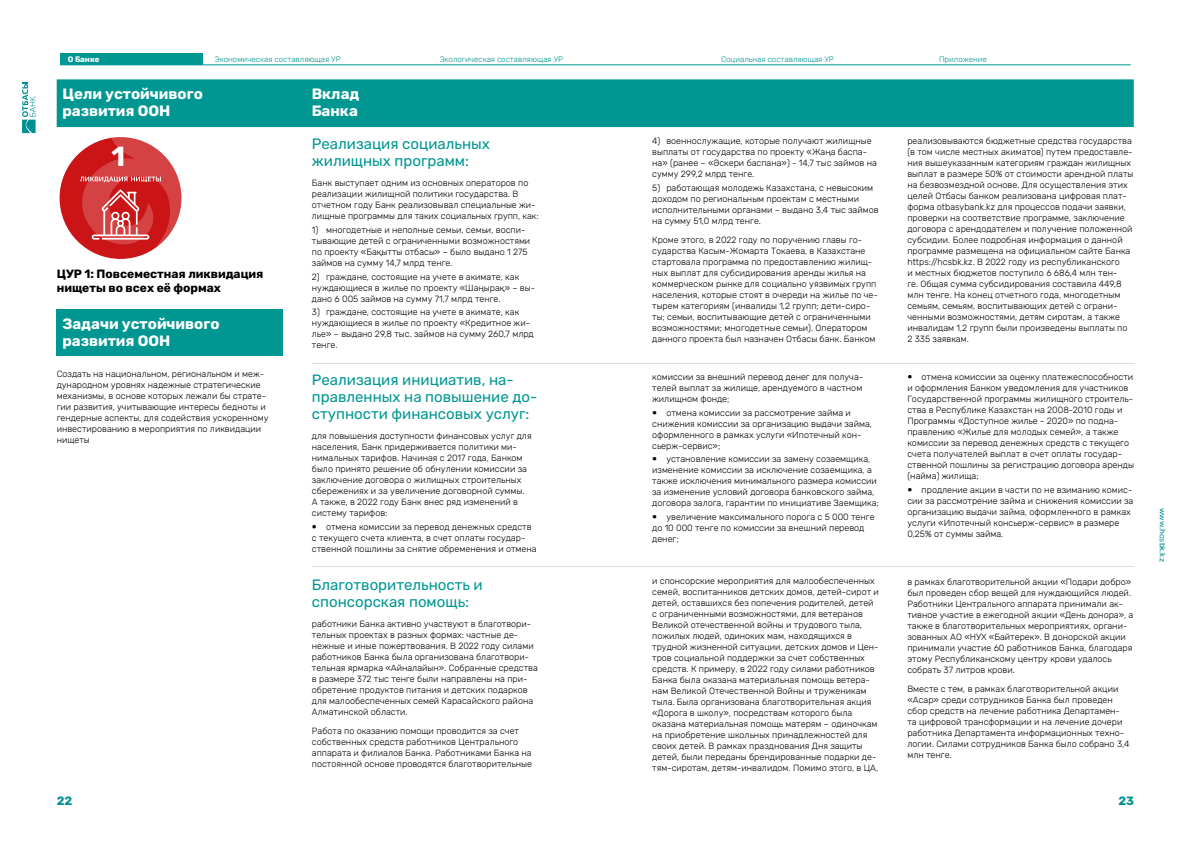
<style>
.page{position:relative;width:1191px;height:842px;background:#fff}
.page>*{position:absolute;margin:0;border:0;box-sizing:border-box;transform-origin:0 0}
.t1{font:700 27.6px "Rubik";color:#fff}
.t2{font:15px/17px "Rubik";color:#009793}
.t3{font:700 15px/17px "Rubik";color:#fff}
.t4{font:700 12px/14px "Rubik";color:#000}
.t5{font:700 12px "Rubik";color:#009093}
.t6{font:700 12px "Rubik";color:#009092}
.t7{font:300 9px/11px "Rubik";color:#000}
.t8{font:8px "Rubik";color:#009093}
.t9{font:300 7.9px "Rubik";color:#009793}
.t10{font:700 7.9px "Rubik";color:#fff}
</style>
<div class="page">
<svg style="left:22px;top:82px;width:14px;height:51px"></svg>
<div style="left:60px;top:53px;width:143px;height:12px;background:#009793"></div>
<hr style="left:60px;top:65px;width:1070px;height:1px;background:#029793">
<div style="left:57px;top:79px;width:1076px;height:48px;background:#009793"></div>
<div style="left:57px;top:309px;width:226px;height:47px;background:#009793"></div>
<svg style="left:60px;top:137px;width:121px;height:122px"></svg>
<hr style="left:312px;top:363px;width:822px;height:1px;background:#dadada">
<hr style="left:312px;top:566px;width:822px;height:1px;background:#dadada">
<p class="t10" style="left:68px;top:55px;width:33px">О Банке</p>
<p class="t9" style="left:215px;top:55px;width:127px">Экономическая составляющая УР</p>
<p class="t9" style="left:440px;top:55px;width:125px">Экологическая составляющая УР</p>
<p class="t9" style="left:721px;top:55px;width:114px">Социальная составляющая УР</p>
<p class="t9" style="left:939px;top:55px;width:49px">Приложение</p>
<h2 class="t3" style="left:62px;top:86px;width:142px">Цели устойчивого развития ООН</h2>
<h2 class="t3" style="left:312px;top:86px;width:49px">Вклад<br>Банка</h2>
<h1 class="t1" style="left:111px;top:140px;width:15px">1</h1>
<h3 class="t4" style="left:57px;top:267px;width:208px">ЦУР 1: Повсеместная ликвидация нищеты во всех её формах</h3>
<h2 class="t3" style="left:62px;top:316px;width:159px">Задачи устойчивого развития ООН</h2>
<p class="t7" style="left:57px;top:368px;width:213px">Создать на национальном, региональном и меж&shy;дународном уровнях надежные стратегические механизмы, в основе которых лежали бы страте&shy;гии развития, учитывающие интересы бедноты и гендерные аспекты, для содействия ускоренному инвестированию в мероприятия по ликвидации нищеты</p>
<h2 class="t2" style="left:312px;top:136px;width:179px">Реализация социальных жилищных программ:</h2>
<p class="t7" style="left:312px;top:177px;width:228px">Банк выступает одним из основных операторов по реализации жилищной политики государства. В отчетном году Банк реализовывал специальные жи&shy;лищные программы для таких социальных групп, как:</p>
<p class="t7" style="left:312px;top:224px;width:220px">1) многодетные и неполные семьи, семьи, воспи&shy;тывающие детей с ограниченными возможностями по проекту «Бақытты отбасы» – было выдано 1 275 займов на сумму 14,7 млрд тенге.</p>
<p class="t7" style="left:312px;top:271px;width:225px">2) граждане, состоящие на учете в акимате, как нуждающиеся в жилье по проекту «Шаңырақ» – вы&shy;дано 6 005 займов на сумму 71,7 млрд тенге.</p>
<p class="t7" style="left:312px;top:307px;width:223px">3) граждане, состоящие на учете в акимате, как нуждающиеся в жилье по проекту «Кредитное жи&shy;лье» – выдано 29,8 тыс. займов на сумму 260,7 млрд тенге.</p>
<h2 class="t2" style="left:312px;top:372px;width:227px">Реализация инициатив, на&shy;правленных на повышение до&shy;ступности финансовых услуг:</h2>
<p class="t7" style="left:312px;top:430px;width:221px">для повышения доступности финансовых услуг для населения, Банк придерживается политики ми&shy;нимальных тарифов. Начиная с 2017 года, Банком было принято решение об обнулении комиссии за заключение договора о жилищных строительных сбережениях и за увеличение договорной суммы.<br>А также, в 2022 году Банк внес ряд изменений в систему тарифов:</p>
<p class="t7" style="left:312px;top:521px;width:226px;text-indent:14px">отмена комиссии за перевод денежных средств с текущего счета клиента, в счет оплаты государ&shy;ственной пошлины за снятие обременения и отмена</p>
<h2 class="t2" style="left:312px;top:577px;width:172px">Благотворительность и спонсорская помощь:</h2>
<p class="t7" style="left:312px;top:618px;width:227px">работники Банка активно участвуют в благотвори&shy;тельных проектах в разных формах: частные де&shy;нежные и иные пожертвования. В 2022 году силами работников Банка была организована благотвори&shy;тельная ярмарка «Айналайын». Собранные средства в размере 372 тыс тенге были направлены на при&shy;обретение продуктов питания и детских подарков для малообеспеченных семей Карасайского района Алматинской области.</p>
<p class="t7" style="left:312px;top:726px;width:222px">Работа по оказанию помощи проводится за счет собственных средств работников Центрального аппарата и филиалов Банка. Работниками Банка на постоянной основе проводятся благотворительные</p>
<p class="t7" style="left:652px;top:135px;width:226px">4) военнослужащие, которые получают жилищные выплаты от государства по проекту «Жаңа баспа&shy;на» (ранее – «Әскери баспана») - 14,7 тыс займов на сумму 299,2 млрд тенге.</p>
<p class="t7" style="left:652px;top:182px;width:228px">5) работающая молодежь Казахстана, с невысоким доходом по региональным проектам с местными исполнительными органами – выдано 3,4 тыс займов на сумму 51,0 млрд тенге.</p>
<p class="t7" style="left:652px;top:235px;width:227px">Кроме этого, в 2022 году по поручению главы го&shy;сударства Касым-Жомарта Токаева, в Казахстане стартовала программа по предоставлению жилищ&shy;ных выплат для субсидирования аренды жилья на коммерческом рынке для социально уязвимых групп населения, которые стоят в очереди на жилье по че&shy;тырем категориям (инвалиды 1,2 групп; дети-сиро&shy;ты; семьи, воспитывающие детей с ограниченными возможностями; многодетные семьи). Оператором данного проекта был назначен Отбасы банк. Банком</p>
<p class="t7" style="left:652px;top:371px;width:212px;text-align:justify">комиссии за внешний перевод денег для получа&shy;телей выплат за жилище, арендуемого в частном жилищном фонде;</p>
<p class="t7" style="left:652px;top:407px;width:221px;text-indent:14px">отмена комиссии за рассмотрение займа и снижения комиссии за организацию выдачи займа, оформленного в рамках услуги «Ипотечный кон&shy;сьерж-сервис»;</p>
<p class="t7" style="left:652px;top:454px;width:228px;text-indent:14px">установление комиссии за замену созаемщика, изменение комиссии за исключение созаемщика, а также исключения минимального размера комиссии за изменение условий договора банковского займа, договора залога, гарантии по инициативе Заемщика;</p>
<p class="t7" style="left:652px;top:512px;width:224px;text-indent:14px">увеличение максимального порога с 5 000 тенге до 10 000 тенге по комиссии за внешний перевод денег;</p>
<p class="t7" style="left:907px;top:135px;width:227px">реализовываются бюджетные средства государства (в том числе местных акиматов) путем предоставле&shy;ния вышеуказанным категориям граждан жилищных выплат в размере 50% от стоимости арендной платы на безвозмездной основе. Для осуществления этих целей Отбасы банком реализована цифровая плат&shy;форма otbasybank.kz для процессов подачи заявки, проверки на соответствие программе, заключение договора с арендодателем и получение положенной субсидии. Более подробная информация о данной программе размещена на официальном сайте Банка https://hcsbk.kz. В 2022 году из республиканского<br>и местных бюджетов поступило 6 686,4 млн тен-<br>ге. Общая сумма субсидирования составила 449,8 млн тенге. На конец отчетного года, многодетным семьям, семьям, воспитывающих детей с ограни&shy;ченными возможностями, детям сиротам, а также инвалидам 1,2 групп были произведены выплаты по 2 335 заявкам.</p>
<p class="t7" style="left:907px;top:371px;width:228px;text-indent:14px">отмена комиссии за оценку платежеспособности и оформления Банком уведомления для участников Государственной программы жилищного строитель&shy;ства в Республике Казахстан на 2008-2010 годы и Программы «Доступное жилье - 2020» по подна&shy;правлению «Жилье для молодых семей», а также комиссии за перевод денежных средств с текущего счета получателей выплат в счет оплаты государ&shy;ственной пошлины за регистрацию договора аренды (найма) жилища;</p>
<p class="t7" style="left:907px;top:484px;width:227px;text-indent:14px">продление акции в части по не взиманию комис&shy;сии за рассмотрение займа и снижения комиссии за организацию выдачи займа, оформленного в рамках услуги «Ипотечный консьерж-сервис» в размере 0,25% от суммы займа.</p>
<p class="t7" style="left:652px;top:575px;width:228px">и спонсорские мероприятия для малообеспеченных семей, воспитанников детских домов, детей-сирот и детей, оставшихся без попечения родителей, детей с ограниченными возможностями, для ветеранов Великой отечественной войны и трудового тыла, пожилых людей, одиноких мам, находящихся в трудной жизненной ситуации, детских домов и Цен&shy;тров социальной поддержки за счет собственных средств. К примеру, в 2022 году силами работников Банка была оказана материальная помощь ветера&shy;нам Великой Отечественной Войны и труженикам тыла. Была организована благотворительная акция «Дорога в школу», посредствам которого была оказана материальная помощь матерям – одиночкам на приобретение школьных принадлежностей для своих детей. В рамках празднования Дня защиты детей, были переданы брендированные подарки де&shy;тям-сиротам, детям-инвалидом. Помимо этого, в ЦА,</p>
<p class="t7" style="left:907px;top:576px;width:227px">в рамках благотворительной акции «Подари добро» был проведен сбор вещей для нуждающийся людей.<br>Работники Центрального аппарата принимали ак&shy;тивное участие в ежегодной акции «День донора», а также в благотворительных мероприятиях, органи&shy;зованных АО «НУХ «Байтерек». В донорской акции принимали участие 60 работников Банка, благодаря этому Республиканскому центру крови удалось собрать 37 литров крови.</p>
<p class="t7" style="left:907px;top:684px;width:223px">Вместе с тем, в рамках благотворительной акции «Асар» среди сотрудников Банка был проведен сбор средств на лечение работника Департамен&shy;та цифровой трансформации и на лечение дочери работника Департамента информационных техно&shy;логии. Силами сотрудников Банка было собрано 3,4 млн тенге.</p>
<h3 class="t5" style="left:57px;top:793px;width:17px">22</h3>
<h3 class="t6" style="left:1118px;top:793px;width:17px">23</h3>
<p class="t8" style="left:1167px;top:508px;width:55px;rotate:90deg">www.hcsbk.kz</p>
</div>
